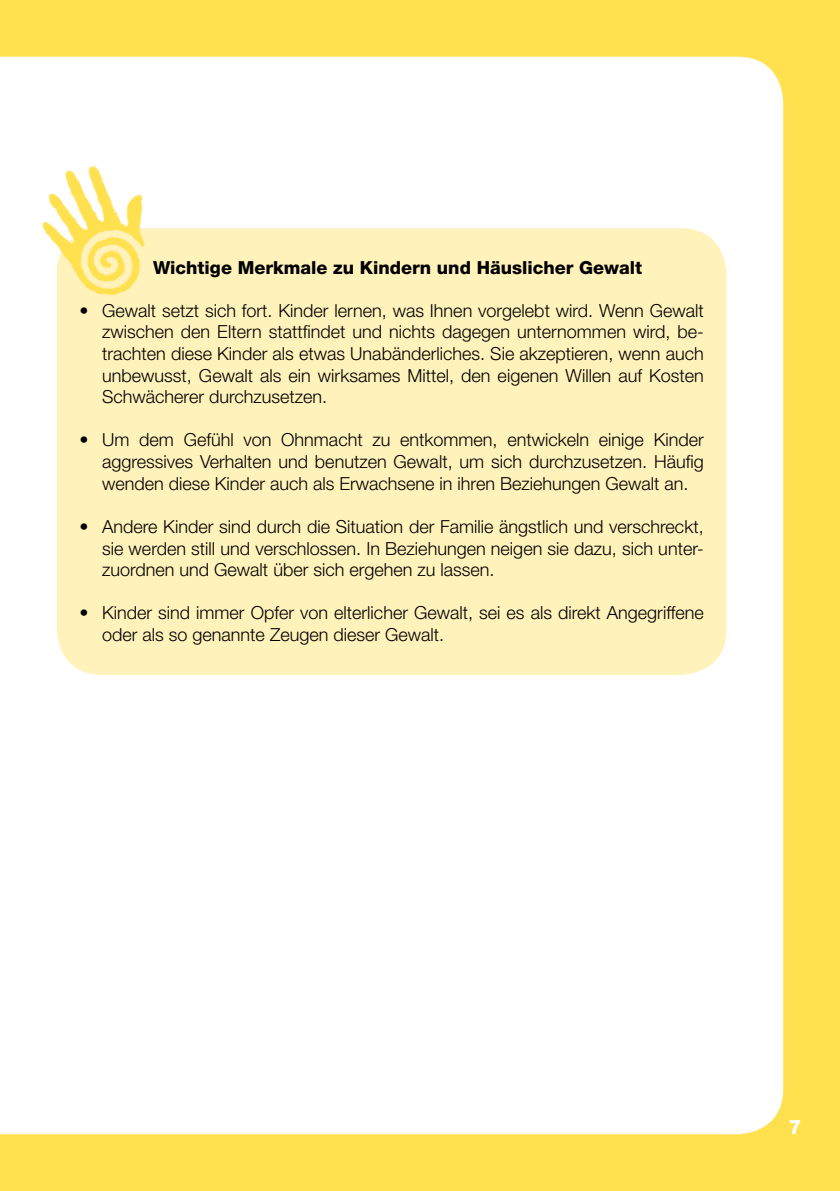
<style>
.page{position:relative;width:840px;height:1191px;background:#fff}
.page>*{position:absolute;margin:0;border:0;box-sizing:border-box;transform-origin:0 0}
.t1{font:800 20px "Helvetica Neue";color:#fff}
.t2{font:300 18px/21.6px "Helvetica Neue";color:#000;text-align:justify}
.t3{font:800 18px "Helvetica Neue CE";color:#000}
</style>
<div class="page">
<div style="left:0;top:0;width:839px;height:1191px;background:#ffe04e"></div>
<div style="left:0;top:57px;width:782px;height:1077px;background:#fff"></div>
<div style="left:57px;top:228px;width:669px;height:447px;background:#fff2ba;border-radius:45px"></div>
<img style="left:11px;top:132px;width:179px;height:194px">
<p class="t3" style="left:153px;top:256px;width:490px">Wichtige Merkmale zu Kindern und Häuslicher Gewalt</p>
<p class="t2" style="left:102px;top:299px;width:602px;text-indent:-23px">• Gewalt setzt sich fort. Kinder lernen, was Ihnen vorgelebt wird. Wenn Gewalt zwischen den Eltern stattfindet und nichts dagegen unternommen wird, be&shy;trachten diese Kinder als etwas Unabänderliches. Sie akzeptieren, wenn auch unbewusst, Gewalt als ein wirksames Mittel, den eigenen Willen auf Kosten Schwächerer durchzusetzen.</p>
<p class="t2" style="left:102px;top:429px;width:602px;text-indent:-23px">• Um dem Gefühl von Ohnmacht zu entkommen, entwickeln einige Kinder aggressives Verhalten und benutzen Gewalt, um sich durchzusetzen. Häufig wenden diese Kinder auch als Erwachsene in ihren Beziehungen Gewalt an.</p>
<p class="t2" style="left:102px;top:515px;width:602px;text-indent:-23px">• Andere Kinder sind durch die Situation der Familie ängstlich und verschreckt, sie werden still und verschlossen. In Beziehungen neigen sie dazu, sich unter&shy;zuordnen und Gewalt über sich ergehen zu lassen.</p>
<p class="t2" style="left:102px;top:602px;width:602px;text-indent:-23px">• Kinder sind immer Opfer von elterlicher Gewalt, sei es als direkt Angegriffene oder als so genannte Zeugen dieser Gewalt.</p>
<p class="t1" style="left:788px;top:1114px;width:14px">7</p>
</div>
